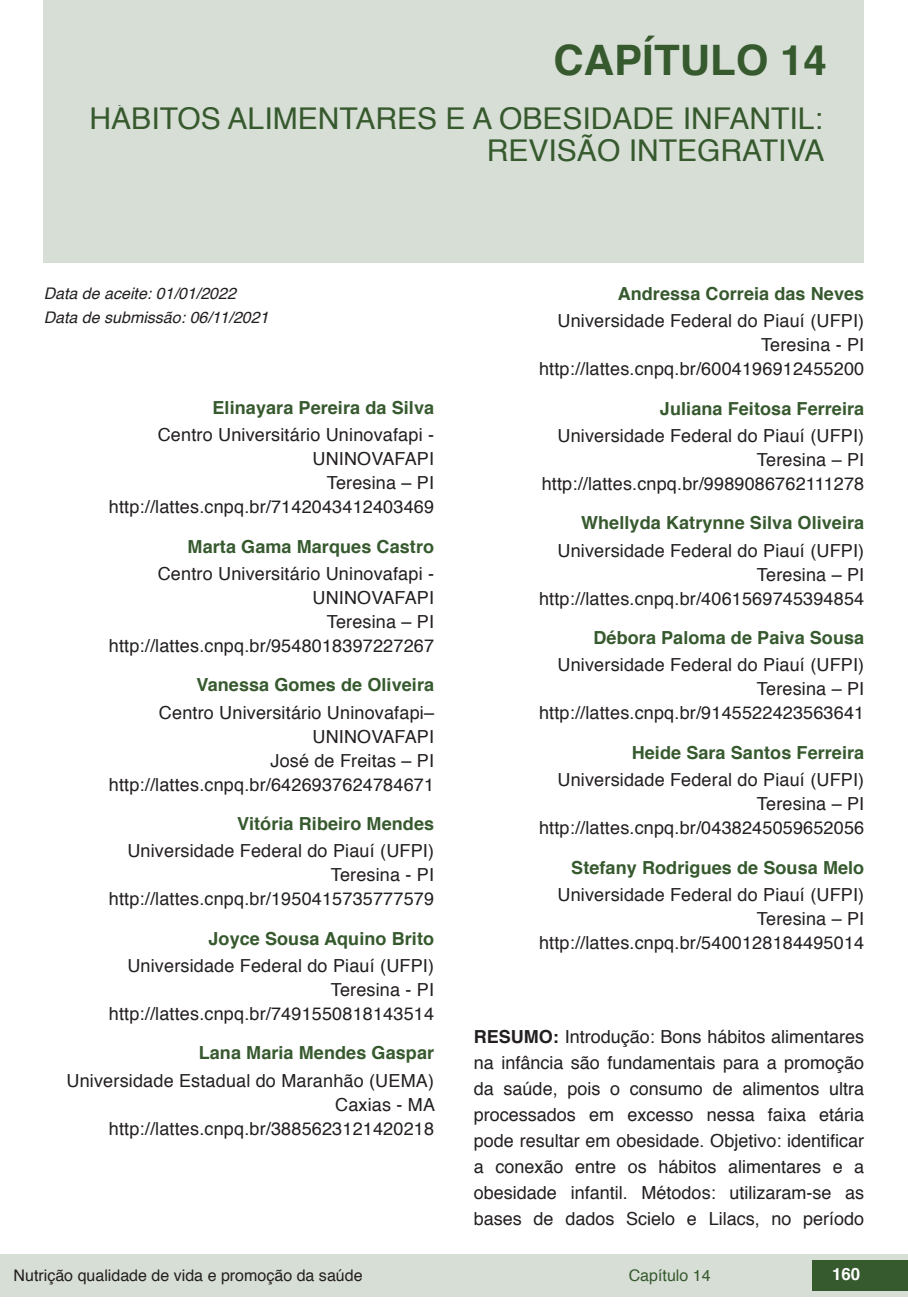
<style>
.page{position:relative;width:908px;height:1304px;background:#fff}
.page>*{position:absolute;margin:0;border:0;box-sizing:border-box;transform-origin:0 0}
.capítulos{font:700 42px "Helvetica";color:#36592e}
.nome_artigos{font:30px/32px "Helvetica";color:#36592e;text-align:right}
.info_autores{font:18px/24px "Helvetica";letter-spacing:.01em;color:#231f20;text-align:right}
.Resumos_e_PC_TXT{font:18px/26px "Helvetica";color:#231f20;text-align:justify}
.nome_autores{font:700 18px "Helvetica";letter-spacing:.005em;color:#36592e}
.t1{font:700 16.8px "Helvetica";color:#fff}
.data{font:italic 16px "Helvetica";color:#231f20}
.t2{font:16px "Helvetica";color:#231f20}
.t3{font:16px "Helvetica";color:#36592e}
.s1{font-weight:700}
</style>
<div class="page">
<div style="left:0;top:1254px;width:906px;height:43px;background:#d7ded5"></div>
<div style="left:812px;top:1261px;width:95px;height:30px;background:#36592e"></div>
<div style="left:44px;top:0;width:819px;height:263px;background:#d7ded5"></div>
<p class="capítulos" style="left:553px;top:26px;width:275px">CAPÍTULO 14</p>
<p class="nome_artigos" style="left:90px;top:104px;width:736px">HÁBITOS ALIMENTARES E A OBESIDADE INFANTIL:<br>REVISÃO INTEGRATIVA</p>
<p class="data" style="left:44px;top:280px;width:194px">Data de aceite: 01/01/2022</p>
<p class="data" style="left:44px;top:304px;width:226px">Data de submissão: 06/11/2021</p>
<p class="nome_autores" style="left:212px;top:393px;width:223px">Elinayara Pereira da Silva</p>
<p class="info_autores" style="left:158px;top:423px;width:278px">Centro Universitário Uninovafapi -<br>UNINOVAFAPI</p>
<p class="info_autores" style="left:326px;top:471px;width:109px">Teresina – PI</p>
<p class="info_autores" style="left:109px;top:495px;width:326px">http://lattes.cnpq.br/7142043412403469</p>
<p class="nome_autores" style="left:187px;top:532px;width:248px">Marta Gama Marques Castro</p>
<p class="info_autores" style="left:158px;top:562px;width:278px">Centro Universitário Uninovafapi -<br>UNINOVAFAPI</p>
<p class="info_autores" style="left:326px;top:610px;width:109px">Teresina – PI</p>
<p class="info_autores" style="left:109px;top:634px;width:326px">http://lattes.cnpq.br/9548018397227267</p>
<p class="nome_autores" style="left:196px;top:670px;width:239px">Vanessa Gomes de Oliveira</p>
<p class="info_autores" style="left:159px;top:701px;width:276px">Centro Universitário Uninovafapi–<br>UNINOVAFAPI</p>
<p class="info_autores" style="left:270px;top:749px;width:165px">José de Freitas – PI</p>
<p class="info_autores" style="left:109px;top:773px;width:326px">http://lattes.cnpq.br/6426937624784671</p>
<p class="nome_autores" style="left:237px;top:809px;width:198px">Vitória Ribeiro Mendes</p>
<p class="info_autores" style="left:127px;top:840px;width:308px">Universidade Federal do Piauí (UFPI)</p>
<p class="info_autores" style="left:331px;top:864px;width:105px">Teresina - PI</p>
<p class="info_autores" style="left:109px;top:888px;width:326px">http://lattes.cnpq.br/1950415735777579</p>
<p class="nome_autores" style="left:208px;top:924px;width:227px">Joyce Sousa Aquino Brito</p>
<p class="info_autores" style="left:127px;top:954px;width:308px">Universidade Federal do Piauí (UFPI)</p>
<p class="info_autores" style="left:331px;top:978px;width:105px">Teresina - PI</p>
<p class="info_autores" style="left:109px;top:1002px;width:326px">http://lattes.cnpq.br/7491550818143514</p>
<p class="nome_autores" style="left:199px;top:1038px;width:237px">Lana Maria Mendes Gaspar</p>
<p class="info_autores" style="left:67px;top:1069px;width:369px">Universidade Estadual do Maranhão (UEMA)</p>
<p class="info_autores" style="left:335px;top:1093px;width:101px">Caxias - MA</p>
<p class="info_autores" style="left:109px;top:1117px;width:326px">http://lattes.cnpq.br/3885623121420218</p>
<p class="nome_autores" style="left:617px;top:279px;width:248px">Andressa Correia das Neves</p>
<p class="info_autores" style="left:557px;top:310px;width:308px">Universidade Federal do Piauí (UFPI)</p>
<p class="info_autores" style="left:760px;top:334px;width:105px">Teresina - PI</p>
<p class="info_autores" style="left:539px;top:358px;width:326px">http://lattes.cnpq.br/6004196912455200</p>
<p class="nome_autores" style="left:659px;top:394px;width:206px">Juliana Feitosa Ferreira</p>
<p class="info_autores" style="left:557px;top:424px;width:308px">Universidade Federal do Piauí (UFPI)</p>
<p class="info_autores" style="left:756px;top:448px;width:109px">Teresina – PI</p>
<p class="info_autores" style="left:541px;top:472px;width:324px">http://lattes.cnpq.br/9989086762111278</p>
<p class="nome_autores" style="left:581px;top:509px;width:284px">Whellyda Katrynne Silva Oliveira</p>
<p class="info_autores" style="left:557px;top:539px;width:308px">Universidade Federal do Piauí (UFPI)</p>
<p class="info_autores" style="left:756px;top:563px;width:109px">Teresina – PI</p>
<p class="info_autores" style="left:539px;top:587px;width:326px">http://lattes.cnpq.br/4061569745394854</p>
<p class="nome_autores" style="left:593px;top:623px;width:272px">Débora Paloma de Paiva Sousa</p>
<p class="info_autores" style="left:557px;top:654px;width:308px">Universidade Federal do Piauí (UFPI)</p>
<p class="info_autores" style="left:756px;top:678px;width:109px">Teresina – PI</p>
<p class="info_autores" style="left:539px;top:702px;width:326px">http://lattes.cnpq.br/9145522423563641</p>
<p class="nome_autores" style="left:631px;top:738px;width:234px">Heide Sara Santos Ferreira</p>
<p class="info_autores" style="left:557px;top:768px;width:308px">Universidade Federal do Piauí (UFPI)</p>
<p class="info_autores" style="left:756px;top:792px;width:109px">Teresina – PI</p>
<p class="info_autores" style="left:539px;top:816px;width:326px">http://lattes.cnpq.br/0438245059652056</p>
<p class="nome_autores" style="left:571px;top:853px;width:294px">Stefany Rodrigues de Sousa Melo</p>
<p class="info_autores" style="left:557px;top:883px;width:308px">Universidade Federal do Piauí (UFPI)</p>
<p class="info_autores" style="left:756px;top:907px;width:109px">Teresina – PI</p>
<p class="info_autores" style="left:539px;top:931px;width:326px">http://lattes.cnpq.br/5400128184495014</p>
<p class="Resumos_e_PC_TXT" style="left:473px;top:1024px;width:392px"><span class="s1">RESUMO:</span> Introdução: Bons hábitos alimentares na infância são fundamentais para a promoção da saúde, pois o consumo de alimentos ultra processados em excesso nessa faixa etária pode resultar em obesidade. Objetivo: identificar a conexão entre os hábitos alimentares e a obesidade infantil. Métodos: utilizaram-se as bases de dados Scielo e Lilacs, no período</p>
<p class="t2" style="left:14px;top:1263px;width:350px">Nutrição qualidade de vida e promoção da saúde</p>
<p class="t3" style="left:628px;top:1263px;width:83px">Capítulo 14</p>
<p class="t1" style="left:831px;top:1261px;width:30px">160</p>
</div>
